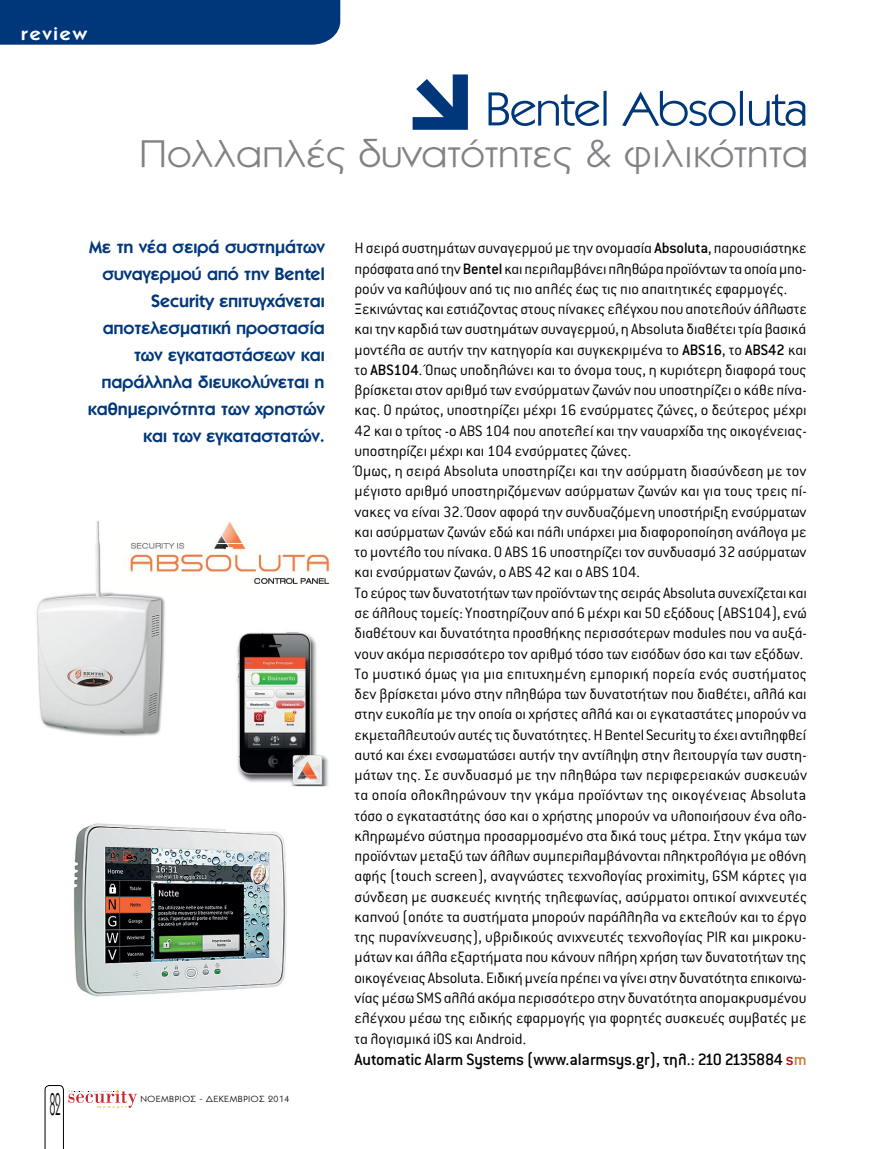
<style>
.page{position:relative;width:872px;height:1149px;background:#fff}
.page>*{position:absolute;margin:0;border:0;box-sizing:border-box;transform-origin:0 0}
.t1{font:48px "Kabel ITC Hel";letter-spacing:-.025em;color:#00377b;scale:1.1 1}
.t2{font:39px "Kabel ITC Hel";color:#808285;scale:1.1 1}
.t3{font:31.5px "Kabel ITC Hel";color:#000;scale:.35 1}
.t4{font:18px/27px "Kabel ITC Hel Demi";color:#00377b;text-align:right}
.t5{font:500 18px "Conduit ITC Hel";letter-spacing:-.015em;color:#000}
.t6{font:18px "Kabel ITC Hel Demi";letter-spacing:.1em;color:#fff;scale:1.1 1}
.t7{font:300 16.5px/20.2px "Conduit ITC Hel";letter-spacing:-.005em;color:#000}
.t8{font:9px "Kabel ITC Hel";letter-spacing:.05em;color:#000;scale:1.1 1}
.s1{font-weight:500}
.s2{color:#b01116}
.s3{color:#ca7a29}
</style>
<div class="page">
<svg style="left:45px;top:1085px;width:92px;height:63px"></svg>
<div style="left:0;top:0;width:340px;height:45px;background:#00377b"></div>
<svg style="left:412px;top:74px;width:56px;height:56px"></svg>
<img style="left:36px;top:521px;width:294px;height:266px">
<img style="left:74px;top:823px;width:213px;height:174px">
<p class="t6" style="left:21px;top:24px;width:61px">review</p>
<p class="t1" style="left:485px;top:84px;width:295px">Bentel Absoluta</p>
<p class="t2" style="left:139px;top:134px;width:610px">Πολλαπλές δυνατότητες &amp; φιλικότητα</p>
<p class="t3" style="left:50px;top:1087px;width:33px">82</p>
<p class="t4" style="left:88px;top:233px;width:238px">Με τη νέα σειρά συστημάτων συναγερμού από την Bentel<br>Security επιτυγχάνεται αποτελεσματική προστασία των εγκαταστάσεων και παράλληλα διευκολύνεται η καθημερινότητα των χρηστών και των εγκαταστατών.</p>
<p class="t8" style="left:140px;top:1094px;width:137px">ΝΟΕΜΒΡΙΟΣ - ΔΕΚΕΜΒΡΙΟΣ 2014</p>
<p class="t7" style="left:354px;top:238px;width:454px">Η σειρά συστημάτων συναγερμού με την ονομασία <span class="s1">Absoluta</span>, παρουσιάστηκε πρόσφατα από την <span class="s1">Bentel</span> και περιλαμβάνει πληθώρα προϊόντων τα οποία μπο&shy;ρούν να καλύψουν από τις πιο απλές έως τις πιο απαιτητικές εφαρμογές.<br>Ξεκινώντας και εστιάζοντας στους πίνακες ελέγχου που αποτελούν άλλωστε και την καρδιά των συστημάτων συναγερμού, η Absoluta διαθέτει τρία βασικά μοντέλα σε αυτήν την κατηγορία και συγκεκριμένα τo <span class="s1">ABS16</span>, το <span class="s1">ABS42</span> και το <span class="s1">ABS104</span>. Όπως υποδηλώνει και το όνομα τους, η κυριότερη διαφορά τους βρίσκεται στον αριθμό των ενσύρματων ζωνών που υποστηρίζει ο κάθε πίνα&shy;κας. Ο πρώτος, υποστηρίζει μέχρι 16 ενσύρματες ζώνες, ο δεύτερος μέχρι 42 και ο τρίτος -ο ABS 104 που αποτελεί και την ναυαρχίδα της οικογένειας&shy;υποστηρίζει μέχρι και 104 ενσύρματες ζώνες.<br>Όμως, η σειρά Absoluta υποστηρίζει και την ασύρματη διασύνδεση με τον μέγιστο αριθμό υποστηριζόμενων ασύρματων ζωνών και για τους τρεις πί&shy;νακες να είναι 32. Όσον αφορά την συνδυαζόμενη υποστήριξη ενσύρματων και ασύρματων ζωνών εδώ και πάλι υπάρχει μια διαφοροποίηση ανάλογα με το μοντέλο του πίνακα. Ο ABS 16 υποστηρίζει τον συνδυασμό 32 ασύρματων και ενσύρματων ζωνών, ο ABS 42 και ο ABS 104.<br>Το εύρος των δυνατοτήτων των προϊόντων της σειράς Absoluta συνεχίζεται και σε άλλους τομείς: Υποστηρίζουν από 6 μέχρι και 50 εξόδους (ABS104), ενώ διαθέτουν και δυνατότητα προσθήκης περισσότερων modules που να αυξά&shy;νουν ακόμα περισσότερο τον αριθμό τόσο των εισόδων όσο και των εξόδων.<br>Το μυστικό όμως για μια επιτυχημένη εμπορική πορεία ενός συστήματος δεν βρίσκεται μόνο στην πληθώρα των δυνατοτήτων που διαθέτει, αλλά και στην ευκολία με την οποία οι χρήστες αλλά και οι εγκαταστάτες μπορούν να εκμεταλλευτούν αυτές τις δυνατότητες. Η Bentel Security το έχει αντιληφθεί αυτό και έχει ενσωματώσει αυτήν την αντίληψη στην λειτουργία των συστη&shy;μάτων της. Σε συνδυασμό με την πληθώρα των περιφερειακών συσκευών τα οποία ολοκληρώνουν την γκάμα προϊόντων της οικογένειας Absoluta τόσο ο εγκαταστάτης όσο και ο χρήστης μπορούν να υλοποιήσουν ένα ολο&shy;κληρωμένο σύστημα προσαρμοσμένο στα δικά τους μέτρα. Στην γκάμα των προϊόντων μεταξύ των άλλων συμπεριλαμβάνονται πληκτρολόγια με οθόνη αφής (touch screen), αναγνώστες τεχνολογίας proximity, GSM κάρτες για σύνδεση με συσκευές κινητής τηλεφωνίας, ασύρματοι οπτικοί ανιχνευτές καπνού (οπότε τα συστήματα μπορούν παράλληλα να εκτελούν και το έργο της πυρανίχνευσης), υβριδικούς ανιχνευτές τεχνολογίας PIR και μικροκυ&shy;μάτων και άλλα εξαρτήματα που κάνουν πλήρη χρήση των δυνατοτήτων της οικογένειας Absoluta. Ειδική μνεία πρέπει να γίνει στην δυνατότητα επικοινω&shy;νίας μέσω SMS αλλά ακόμα περισσότερο στην δυνατότητα απομακρυσμένου ελέγχου μέσω της ειδικής εφαρμογής για φορητές συσκευές συμβατές με τα λογισμικά iOS και Android.</p>
<p class="t5" style="left:354px;top:1049px;width:453px">Automatic Alarm Systems (www.alarmsys.gr), τηλ.: 210 2135884 <span class="s2">s</span><span class="s3">m</span></p>
</div>
